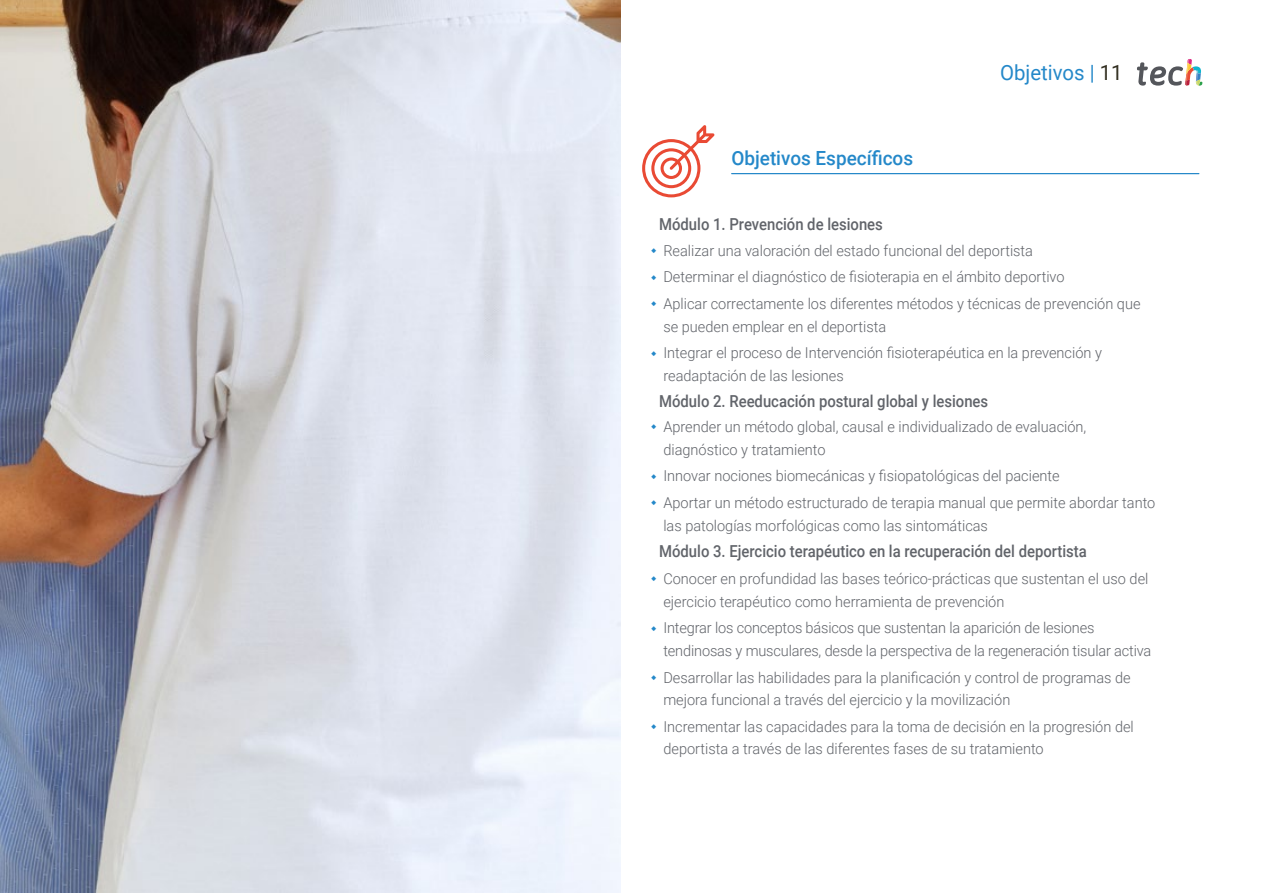
<style>
.page{position:relative;width:1263px;height:893px;background:#fff}
.page>*{position:absolute;margin:0;border:0;box-sizing:border-box;transform-origin:0 0}
.t1{font:21px "Roboto";color:#2488c9}
.t2{font:500 19.5px "Roboto";color:#2488c9}
.t3{font:500 16.5px "Roboto";color:#61646a;scale:.9 1}
.t4{font:300 15px/22.5px "Roboto";color:#61646a}
.s1{color:#312e20}
</style>
<div class="page">
<svg style="left:642px;top:125px;width:72px;height:72px"></svg>
<hr style="left:731px;top:173px;width:468px;height:1px;background:#2488c9">
<img style="left:0;top:0;width:621px;height:893px">
<svg style="left:1137px;top:59px;width:65px;height:27px"></svg>
<h2 class="t2" style="left:731px;top:145px;width:183px">Objetivos Específicos</h2>
<h1 class="t1" style="left:1000px;top:57px;width:124px">Objetivos | <span class="s1">11</span></h1>
<p class="t3" style="left:659px;top:213px;width:250px">Módulo 1. Prevención de lesiones</p>
<p class="t4" style="left:663px;top:236px;width:479px;line-height:26.7px">Realizar una valoración del estado funcional del deportista<br>Determinar el diagnóstico de fisioterapia en el ámbito deportivo<br>Aplicar correctamente los diferentes métodos y técnicas de prevención que</p>
<p class="t4" style="left:663px;top:312px;width:440px;line-height:26.7px">se pueden emplear en el deportista<br>Integrar el proceso de Intervención fisioterapéutica en la prevención y</p>
<p class="t4" style="left:663px;top:364px;width:182px">readaptación de las lesiones</p>
<p class="t3" style="left:659px;top:389px;width:367px">Módulo 2. Reeducación postural global y lesiones</p>
<p class="t4" style="left:663px;top:415px;width:424px">Aprender un método global, causal e individualizado de evaluación, diagnóstico y tratamiento</p>
<p class="t4" style="left:663px;top:462px;width:493px;line-height:26.7px">Innovar nociones biomecánicas y fisiopatológicas del paciente<br>Aportar un método estructurado de terapia manual que permite abordar tanto</p>
<p class="t4" style="left:663px;top:514px;width:326px">las patologías morfológicas como las sintomáticas</p>
<p class="t3" style="left:659px;top:539px;width:477px">Módulo 3. Ejercicio terapéutico en la recuperación del deportista</p>
<p class="t4" style="left:663px;top:567px;width:487px">Conocer en profundidad las bases teórico-prácticas que sustentan el uso del ejercicio terapéutico como herramienta de prevención</p>
<p class="t4" style="left:663px;top:616px;width:489px">Integrar los conceptos básicos que sustentan la aparición de lesiones tendinosas y musculares, desde la perspectiva de la regeneración tisular activa</p>
<p class="t4" style="left:663px;top:666px;width:469px">Desarrollar las habilidades para la planificación y control de programas de mejora funcional a través del ejercicio y la movilización</p>
<p class="t4" style="left:663px;top:715px;width:472px">Incrementar las capacidades para la toma de decisión en la progresión del deportista a través de las diferentes fases de su tratamiento</p>
</div>
